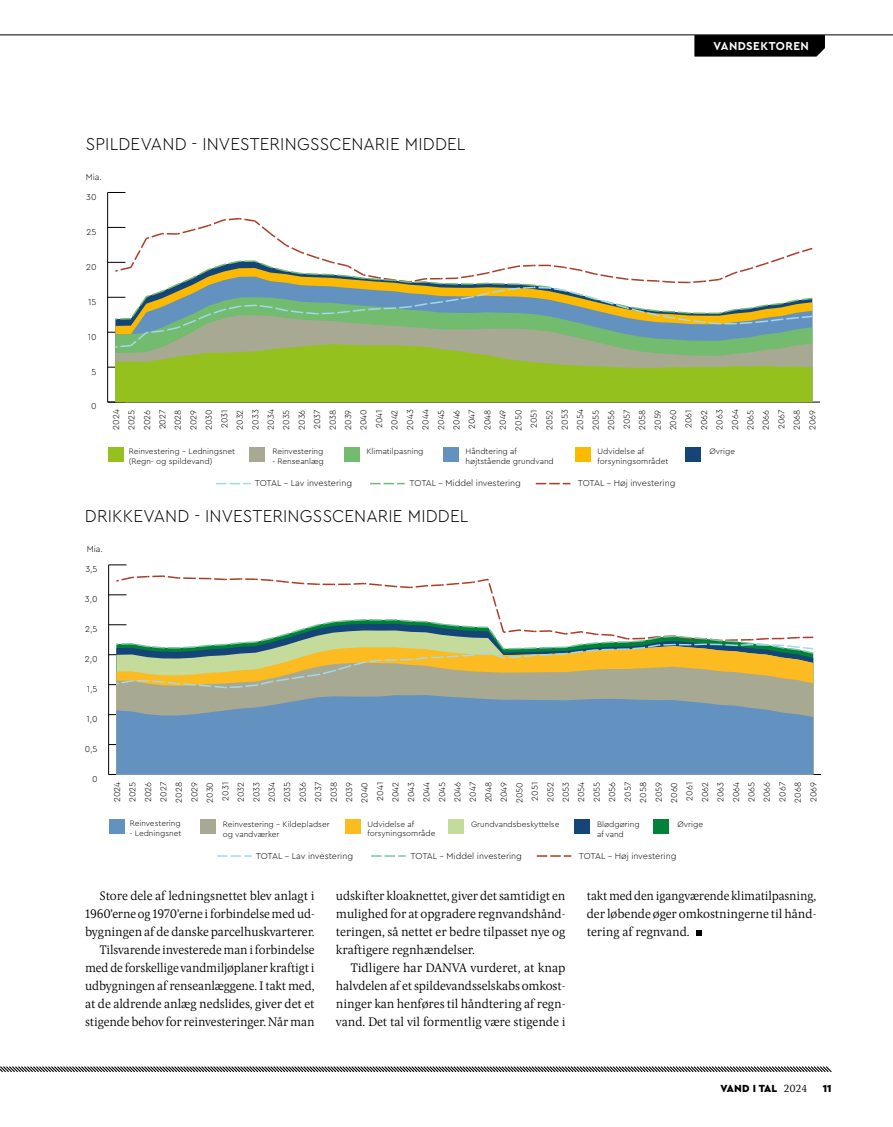
<style>
.page{position:relative;width:893px;height:1127px;background:#fff}
.page>*{position:absolute;margin:0;border:0;box-sizing:border-box;transform-origin:0 0}
.t1{font:300 18px "Cera PRO";letter-spacing:.01em;color:#000;scale:.95 1}
.t2{font:300 12.9px/18px "Pona W03";letter-spacing:-.01em;color:#000;text-align:justify}
.t3{font:700 12px "Cera Pro";letter-spacing:.04em;color:#fff}
.t4{font:900 10.8px "Cera PRO";letter-spacing:.01em;color:#000}
.t5{font:300 9px/15.5px "Cera PRO";color:#000;text-align:justify}
.t6{font:300 8.25px/9.9px "Cera PRO";color:#000}
.s1{font-family:"Pona W03";font-weight:300}
</style>
<div class="page">
<hr style="left:0;top:34px;width:893px;height:1px;background:#000">
<svg style="left:0;top:1066px;width:832px;height:7px"></svg>
<svg style="left:694px;top:35px;width:131px;height:22px;background:#090909"></svg>
<hr style="left:108px;top:402px;width:712px;height:1px;background:#000">
<hr style="left:107px;top:192px;width:1px;height:210px;background:#000">
<svg style="left:108px;top:402px;width:17px;height:1px"></svg>
<svg style="left:108px;top:192px;width:17px;height:1px"></svg>
<svg style="left:115px;top:349px;width:697px;height:53px;background:#97bd32"></svg>
<svg style="left:108px;top:217px;width:705px;height:132px"></svg>
<svg style="left:216px;top:483px;width:35px;height:1px"></svg>
<svg style="left:370px;top:483px;width:35px;height:1px"></svg>
<svg style="left:536px;top:483px;width:34px;height:1px"></svg>
<div style="left:686px;top:447px;width:15px;height:14px;background:#144478"></div>
<div style="left:575px;top:447px;width:15px;height:14px;background:#fbba00"></div>
<div style="left:443px;top:447px;width:16px;height:14px;background:#6392c0"></div>
<div style="left:344px;top:447px;width:15px;height:14px;background:#72bb6f"></div>
<div style="left:250px;top:447px;width:15px;height:14px;background:#a8a993"></div>
<div style="left:109px;top:447px;width:15px;height:14px;background:#95c11f"></div>
<hr style="left:109px;top:774px;width:712px;height:1px;background:#000">
<hr style="left:108px;top:565px;width:1px;height:209px;background:#000">
<svg style="left:109px;top:565px;width:17px;height:1px"></svg>
<div style="left:116px;top:689px;width:697px;height:6px;background:#a8a993"></div>
<svg style="left:116px;top:695px;width:697px;height:79px;background:#6a94bb"></svg>
<svg style="left:109px;top:574px;width:705px;height:115px"></svg>
<svg style="left:217px;top:855px;width:35px;height:2px"></svg>
<svg style="left:371px;top:855px;width:35px;height:2px"></svg>
<svg style="left:537px;top:855px;width:34px;height:2px"></svg>
<div style="left:654px;top:819px;width:15px;height:14px;background:#008237"></div>
<div style="left:574px;top:819px;width:16px;height:14px;background:#144478"></div>
<div style="left:448px;top:819px;width:16px;height:14px;background:#c4db9b"></div>
<div style="left:345px;top:819px;width:15px;height:14px;background:#fbbb21"></div>
<div style="left:200px;top:819px;width:16px;height:14px;background:#a8a993"></div>
<div style="left:110px;top:819px;width:15px;height:14px;background:#6392c0"></div>
<svg style="left:696px;top:930px;width:6px;height:6px"></svg>
<h1 class="t1" style="left:86px;top:132px;width:401px">SPILDEVAND - INVESTERINGSSCENARIE MIDDEL</h1>
<p class="t5" style="left:86px;top:169px;width:18px">Mia.</p>
<p class="t5" style="left:86px;top:189px;width:12px">30</p>
<p class="t5" style="left:87px;top:224px;width:11px">25</p>
<p class="t5" style="left:86px;top:259px;width:12px">20</p>
<p class="t5" style="left:88px;top:293px;width:10px">15</p>
<p class="t5" style="left:88px;top:328px;width:10px">10</p>
<p class="t5" style="left:92px;top:363px;width:6px">5</p>
<p class="t3" style="left:713px;top:38px;width:97px">VANDSEKTOREN</p>
<p class="t5" style="left:91px;top:398px;width:7px">0</p>
<p class="t5" style="left:108px;top:430px;width:22px;rotate:-90deg">2024<br>2025<br>2026<br>2027<br>2028<br>2029<br>2030<br>2031<br>2032<br>2033<br>2034<br>2035<br>2036<br>2037<br>2038<br>2039<br>2040<br>2041<br>2042<br>2043<br>2044<br>2045<br>2046<br>2047<br>2048<br>2049<br>2050<br>2051<br>2052<br>2053<br>2054<br>2055<br>2056<br>2057<br>2058<br>2059<br>2060<br>2061<br>2062<br>2063<br>2064<br>2065<br>2066<br>2067<br>2068<br>2069</p>
<p class="t6" style="left:129px;top:446px;width:108px">Reinvestering – Ledningsnet (Regn- og spildevand)</p>
<p class="t6" style="left:272px;top:446px;width:53px">Reinvestering</p>
<p class="t6" style="left:367px;top:446px;width:58px">Klimatilpasning</p>
<p class="t6" style="left:272px;top:456px;width:53px">- Renseanlæg</p>
<p class="t6" style="left:466px;top:446px;width:90px">Håndtering af højtstående grundvand</p>
<p class="t6" style="left:598px;top:446px;width:48px">Udvidelse af</p>
<p class="t6" style="left:709px;top:446px;width:27px">Øvrige</p>
<p class="t6" style="left:598px;top:456px;width:72px">forsyningsområdet</p>
<p class="t5" style="left:255px;top:475px;width:99px">TOTAL – Lav investering</p>
<p class="t5" style="left:410px;top:475px;width:113px">TOTAL – Middel investering</p>
<p class="t5" style="left:578px;top:475px;width:99px">TOTAL – Høj investering</p>
<h1 class="t1" style="left:85px;top:504px;width:405px">DRIKKEVAND - INVESTERINGSSCENARIE MIDDEL</h1>
<p class="t5" style="left:87px;top:541px;width:18px">Mia.</p>
<p class="t5" style="left:85px;top:561px;width:14px">3,5</p>
<p class="t5" style="left:85px;top:591px;width:14px">3,0</p>
<p class="t5" style="left:85px;top:621px;width:14px">2,5</p>
<p class="t5" style="left:85px;top:651px;width:14px">2,0</p>
<p class="t5" style="left:87px;top:681px;width:12px">1,5</p>
<p class="t5" style="left:86px;top:711px;width:13px">1,0</p>
<p class="t5" style="left:85px;top:741px;width:14px">0,5</p>
<p class="t5" style="left:92px;top:771px;width:7px">0</p>
<p class="t5" style="left:109px;top:803px;width:22px;rotate:-90deg">2024<br>2025<br>2026<br>2027<br>2028<br>2029<br>2030<br>2031<br>2032<br>2033<br>2034<br>2035<br>2036<br>2037<br>2038<br>2039<br>2040<br>2041<br>2042<br>2043<br>2044<br>2045<br>2046<br>2047<br>2048<br>2049<br>2050<br>2051<br>2052<br>2053<br>2054<br>2055<br>2056<br>2057<br>2058<br>2059<br>2060<br>2061<br>2062<br>2063<br>2064<br>2065<br>2066<br>2067<br>2068<br>2069</p>
<p class="t6" style="left:130px;top:818px;width:53px">Reinvestering</p>
<p class="t6" style="left:130px;top:828px;width:53px">- Ledningsnet</p>
<p class="t6" style="left:223px;top:819px;width:108px">Reinvestering – Kildepladser og vandværker</p>
<p class="t6" style="left:368px;top:818px;width:48px">Udvidelse af</p>
<p class="t6" style="left:471px;top:818px;width:90px">Grundvandsbeskyttelse</p>
<p class="t6" style="left:368px;top:828px;width:69px">forsyningsområde</p>
<p class="t6" style="left:597px;top:818px;width:44px">Blødgøring</p>
<p class="t6" style="left:677px;top:818px;width:27px">Øvrige</p>
<p class="t6" style="left:597px;top:828px;width:28px">af vand</p>
<p class="t5" style="left:256px;top:847px;width:99px">TOTAL – Lav investering</p>
<p class="t5" style="left:411px;top:847px;width:113px">TOTAL – Middel investering</p>
<p class="t5" style="left:579px;top:847px;width:99px">TOTAL – Høj investering</p>
<p class="t2" style="left:85px;top:886px;width:231px;text-align:right">Store dele af ledningsnettet blev anlagt i 1960’erne og 1970’erne i forbindelse med ud&shy;bygningen af de danske parcelhuskvarterer.<br>Tilsvarende investerede man i forbindelse med de forskellige vandmiljøplaner kraftigt i udbygningen af renseanlæggene. I takt med, at de aldrende anlæg nedslides, giver det et stigende behov for reinvesteringer. Når man</p>
<p class="t2" style="left:336px;top:886px;width:231px">udskifter kloaknettet, giver det samtidigt en mulighed for at opgradere regnvandshånd&shy;teringen, så nettet er bedre tilpasset nye og kraftigere regnhændelser.</p>
<p class="t2" style="left:336px;top:958px;width:231px;text-indent:15px">Tidligere har DANVA vurderet, at knap halvdelen af et spildevandsselskabs omkost&shy;ninger kan henføres til håndtering af regn&shy;vand. Det tal vil formentlig være stigende i</p>
<p class="t2" style="left:587px;top:886px;width:231px">takt med den igangværende klimatilpasning, der løbende øger omkostningerne til hånd&shy;tering af regnvand.</p>
<p class="t4" style="left:721px;top:1081px;width:88px">VAND I TAL <span class="s1">2024</span></p>
<p class="t4" style="left:823px;top:1081px;width:11px">11</p>
</div>
